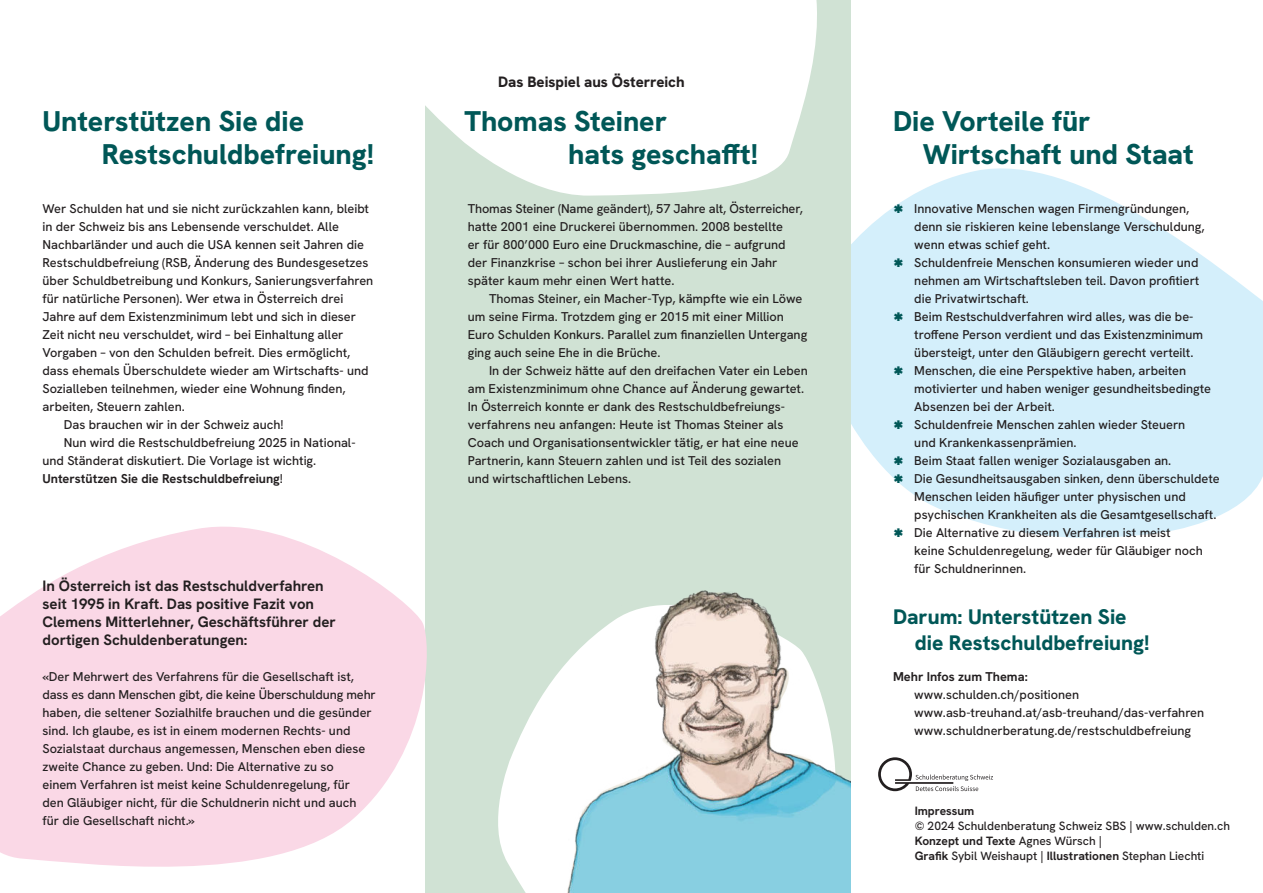
<style>
.page{position:relative;width:1263px;height:893px;background:#fff}
.page>*{position:absolute;margin:0;border:0;box-sizing:border-box;transform-origin:0 0}
.t1{font:800 28.5px/33px "Hanken Grotesk";color:#005757}
.t2{font:800 21px/25.5px "Hanken Grotesk";color:#005757}
.t3{font:700 15px/18px "Hanken Grotesk";color:#231f20}
.t4{font:800 15px "Hanken Grotesk";color:#231f20}
.t5{font:500 12.75px/18px "Hanken Grotesk";color:#231f20}
.t6{font:700 12.75px "Hanken Grotesk";color:#231f20}
.t7{font:500 12px/15px "Hanken Grotesk";color:#231f20}
.t8{font:700 12px "Hanken Grotesk";color:#231f20}
.s1{font-weight:500}
.s2{font-weight:700}
</style>
<div class="page">
<svg style="left:850px;top:168px;width:413px;height:378px;fill:#d4effb"></svg>
<div style="left:425px;top:0;width:425px;height:893px;background:#d0e2d4"></div>
<svg style="left:0;top:526px;width:427px;height:341px;fill:#fad8e6"></svg>
<svg style="left:425px;top:0;width:431px;height:197px;fill:#fff"></svg>
<svg style="left:498px;top:578px;width:353px;height:315px"></svg>
<svg style="left:878px;top:757px;width:115px;height:34px"></svg>
<img style="left:547px;top:578px;width:303px;height:315px">
<svg style="left:894px;top:204px;width:9px;height:9px"></svg>
<svg style="left:894px;top:258px;width:9px;height:9px"></svg>
<svg style="left:894px;top:312px;width:9px;height:9px"></svg>
<svg style="left:894px;top:366px;width:9px;height:9px"></svg>
<svg style="left:894px;top:420px;width:9px;height:9px"></svg>
<svg style="left:894px;top:456px;width:9px;height:9px"></svg>
<svg style="left:894px;top:474px;width:9px;height:9px"></svg>
<svg style="left:894px;top:528px;width:9px;height:9px"></svg>
<p class="t4" style="left:498px;top:76px;width:188px">Das Beispiel aus Österreich</p>
<h1 class="t1" style="left:102px;top:107px;width:274px;text-indent:-59px">Unterstützen Sie die<br>Restschuldbefreiung!</h1>
<h1 class="t1" style="left:568px;top:107px;width:192px;text-indent:-104px">Thomas Steiner<br>hats geschafft!</h1>
<h1 class="t1" style="left:923px;top:107px;width:273px;text-indent:-30px">Die Vorteile für<br>Wirtschaft und Staat</h1>
<p class="t5" style="left:43px;top:201px;width:328px">Wer Schulden hat und sie nicht zurückzahlen kann, bleibt</p>
<p class="t5" style="left:43px;top:219px;width:298px">in der Schweiz bis ans Lebensende verschuldet. Alle</p>
<p class="t5" style="left:43px;top:237px;width:323px">Nachbarländer und auch die USA kennen seit Jahren die</p>
<p class="t5" style="left:43px;top:255px;width:327px">Restschuldbefreiung (RSB, Änderung des Bundesgesetzes</p>
<p class="t5" style="left:43px;top:273px;width:332px">über Schuldbetreibung und Konkurs, Sanierungsverfahren</p>
<p class="t5" style="left:43px;top:291px;width:302px">für natürliche Personen). Wer etwa in Österreich drei</p>
<p class="t5" style="left:43px;top:309px;width:315px">Jahre auf dem Existenzminimum lebt und sich in dieser</p>
<p class="t5" style="left:43px;top:327px;width:303px">Zeit nicht neu verschuldet, wird – bei Einhaltung aller</p>
<p class="t5" style="left:43px;top:343px;width:309px">Vorgaben – von den Schulden befreit. Dies ermöglicht,</p>
<p class="t5" style="left:43px;top:363px;width:328px">dass ehemals Überschuldete wieder am Wirtschafts- und</p>
<p class="t5" style="left:43px;top:379px;width:304px">Sozialleben teilnehmen, wieder eine Wohnung finden,</p>
<p class="t5" style="left:43px;top:399px;width:144px">arbeiten, Steuern zahlen.</p>
<p class="t5" style="left:64px;top:417px;width:221px">Das brauchen wir in der Schweiz auch!</p>
<p class="t5" style="left:64px;top:435px;width:293px">Nun wird die Restschuldbefreiung 2025 in National-</p>
<p class="t5" style="left:43px;top:451px;width:275px">und Ständerat diskutiert. Die Vorlage ist wichtig.</p>
<p class="t6" style="left:43px;top:474px;width:242px">Unterstützen Sie die Restschuldbefreiung<span class="s1">!</span></p>
<p class="t3" style="left:43px;top:576px;width:295px">In Österreich ist das Restschuldverfahren seit 1995 in Kraft. Das positive Fazit von Clemens Mitterlehner, Geschäftsführer der dortigen Schuldenberatungen:</p>
<p class="t5" style="left:43px;top:667px;width:335px">«Der Mehrwert des Verfahrens für die Gesellschaft ist, dass es dann Menschen gibt, die keine Überschuldung mehr haben, die seltener Sozialhilfe brauchen und die gesünder sind. Ich glaube, es ist in einem modernen Rechts- und Sozialstaat durchaus angemessen, Menschen eben diese zweite Chance zu geben. Und: Die Alternative zu so<br>einem Verfahren ist meist keine Schuldenregelung, für<br>den Gläubiger nicht, für die Schuldnerin nicht und auch für die Gesellschaft nicht.»</p>
<p class="t5" style="left:468px;top:201px;width:337px">Thomas Steiner (Name geändert), 57 Jahre alt, Öster reicher, hatte 2001 eine Druckerei übernommen. 2008 bestellte<br>er für 800’000 Euro eine Druckmaschine, die – aufgrund der Finanzkrise – schon bei ihrer Auslieferung ein Jahr später kaum mehr einen Wert hatte.</p>
<p class="t5" style="left:468px;top:291px;width:341px;text-indent:21px">Thomas Steiner, ein Macher-Typ, kämpfte wie ein Löwe um seine Firma. Trotzdem ging er 2015 mit einer Million Euro Schulden Konkurs. Parallel zum finanziellen Untergang ging auch seine Ehe in die Brüche.</p>
<p class="t5" style="left:468px;top:361px;width:341px;text-indent:21px">In der Schweiz hätte auf den dreifachen Vater ein Leben am Existenzminimum ohne Chance auf Änderung gewartet.<br>In Österreich konnte er dank des Restschuldbefreiungs&shy;verfahrens neu anfangen: Heute ist Thomas Steiner als Coach und Organisationsentwickler tätig, er hat eine neue Partnerin, kann Steuern zahlen und ist Teil des sozialen<br>und wirtschaftlichen Lebens.</p>
<p class="t5" style="left:914px;top:201px;width:307px">Innovative Menschen wagen Firmengründungen, denn sie riskieren keine lebenslange Verschuldung, wenn etwas schief geht.<br>Schuldenfreie Menschen konsumieren wieder und nehmen am Wirtschaftsleben teil. Davon profitiert die Privatwirtschaft.<br>Beim Restschuldverfahren wird alles, was die be&shy;troffene Person verdient und das Existenzminimum übersteigt, unter den Gläubigern gerecht verteilt.<br>Menschen, die eine Perspektive haben, arbeiten motivierter und haben weniger gesundheitsbedingte Absenzen bei der Arbeit.<br>Schuldenfreie Menschen zahlen wieder Steuern<br>und Krankenkassenprämien.<br>Beim Staat fallen weniger Sozialausgaben an.<br>Die Gesundheitsausgaben sinken, denn über schuldete Menschen leiden häufiger unter physischen und psychischen Krankheiten als die Gesamtgesellschaft.<br>Die Alternative zu diesem Verfahren ist meist<br>keine Schuldenregelung, weder für Gläubiger noch für Schuldnerinnen.</p>
<h2 class="t2" style="left:915px;top:606px;width:236px;text-indent:-22px">Darum: Unterstützen Sie die Restschuldbefreiung!</h2>
<p class="t6" style="left:893px;top:668px;width:136px">Mehr Infos zum Thema:</p>
<p class="t5" style="left:914px;top:687px;width:291px">www.schulden.ch/positionen www.asb-treuhand.at/asb-treuhand/das-verfahren www.schuldnerberatung.de/restschuldbefreiung</p>
<p class="t8" style="left:915px;top:806px;width:61px">Impressum</p>
<p class="t7" style="left:915px;top:820px;width:317px">© 2024 Schuldenberatung Schweiz SBS | www.schulden.ch<br><span class="s2">Konzept und Texte</span> Agnes Würsch |<br><span class="s2">Grafik</span> Sybil Weishaupt | <span class="s2">Illustrationen</span> Stephan Liechti</p>
</div>
